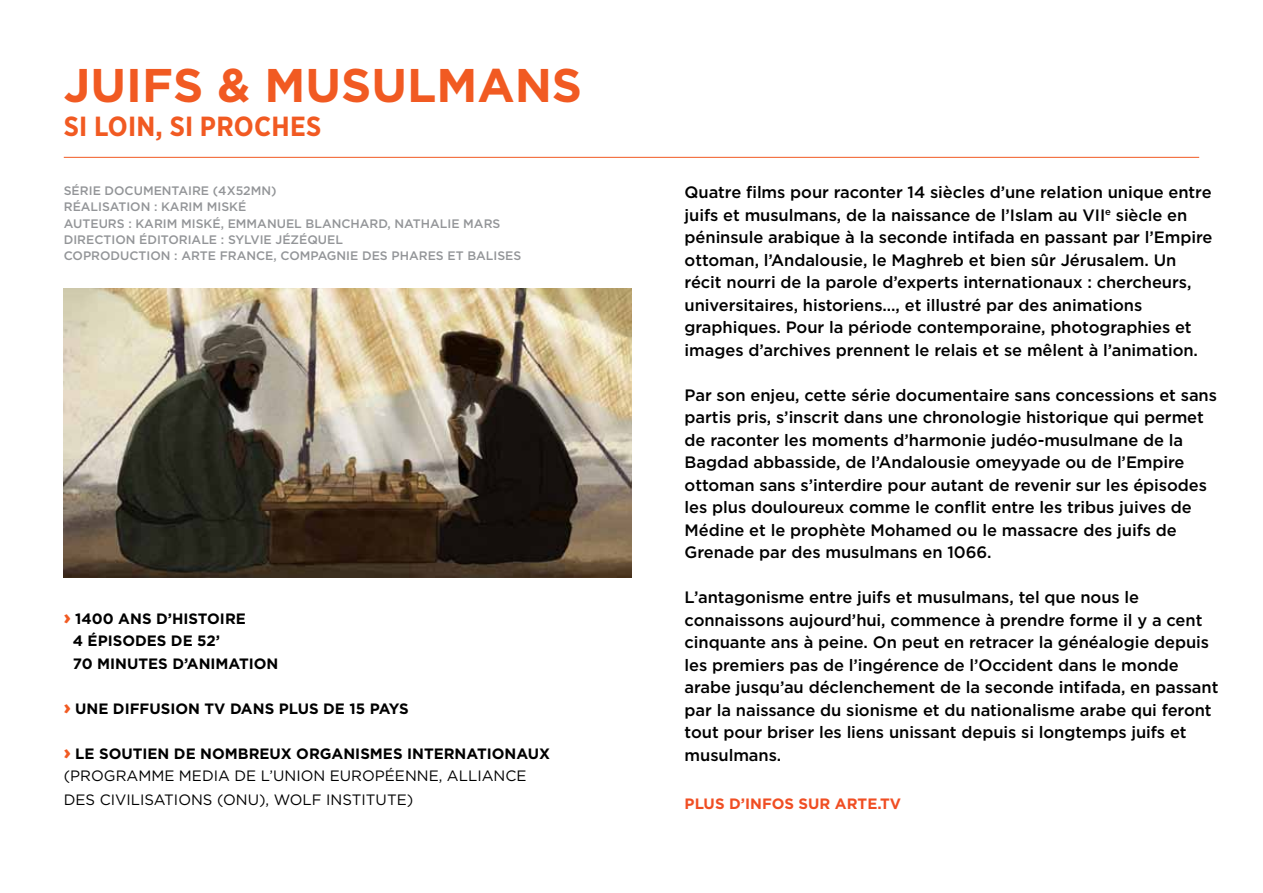
<style>
.page{position:relative;width:1263px;height:893px;background:#fff}
.page>*{position:absolute;margin:0;border:0;box-sizing:border-box;transform-origin:0 0}
.t1{font:700 47.25px "Gotham";color:#f15a22}
.t2{font:700 27.6px "Gotham Narrow";letter-spacing:.01em;color:#f15a22}
.t3{font:500 16.5px/22.5px "Gotham";letter-spacing:-.005em;color:#000}
.t4{font:700 15px/22.5px "Gotham";color:#000}
.t5{font:15px/24px "Gotham";color:#000}
.t6{font:700 15px "Gotham";color:#f04e23}
.t7{font:500 12.3px/16.4px "Gotham";color:#939598;text-align:right}
.s1{font-weight:900;font-size:19.5px;color:#f15a22}
</style>
<div class="page">
<img style="left:64px;top:288px;width:568px;height:289px">
<hr style="left:64px;top:157px;width:1135px;height:1px;background:#f15a22">
<h1 class="t1" style="left:64px;top:54px;width:520px">JUIFS &amp; MUSULMANS</h1>
<h2 class="t2" style="left:64px;top:109px;width:257px">SI LOIN, SI PROCHES</h2>
<p class="t7" style="left:64px;top:182px;width:80px">Série docume</p>
<p class="t7" style="left:162px;top:182px;width:116px">ntai re (4x52m n)</p>
<p class="t7" style="left:64px;top:198px;width:26px">Réalisa</p>
<p class="t7" style="left:64px;top:198px;width:184px">tion : Karim Miské<br>Auteu rs : Karim Miské, Emma</p>
<p class="t7" style="left:267px;top:215px;width:19px">nuel</p>
<p class="t7" style="left:306px;top:215px;width:133px">Blanchard, Nathalie</p>
<p class="t7" style="left:463px;top:215px;width:37px">Mars</p>
<p class="t7" style="left:64px;top:231px;width:132px">Di rection éditoriale</p>
<p class="t7" style="left:221px;top:231px;width:31px">: Sylvie</p>
<p class="t7" style="left:275px;top:231px;width:42px">Jézéquel</p>
<p class="t7" style="left:64px;top:248px;width:10px">Cop</p>
<p class="t7" style="left:91px;top:248px;width:200px">roduction : ARTE France, Compag</p>
<p class="t7" style="left:337px;top:248px;width:148px">nie des Phares et Balises</p>
<p class="t4" style="left:73px;top:607px;width:163px;text-indent:-9px"><span class="s1">›</span> 1400 ANS D’H ISTOIRE<br>4 ÉPISODE</p>
<p class="t4" style="left:157px;top:629px;width:65px">S DE 52’</p>
<p class="t4" style="left:73px;top:652px;width:36px">70 MINU</p>
<p class="t4" style="left:138px;top:652px;width:60px">TES D’ANIMA</p>
<p class="t4" style="left:239px;top:652px;width:38px">TION</p>
<p class="t4" style="left:64px;top:697px;width:346px"><span class="s1">›</span> UNE DIFFUSION TV DANS PLUS DE 15 PAYS</p>
<p class="t4" style="left:64px;top:742px;width:185px"><span class="s1">›</span> LE SOUTIEN DE NOMBRE</p>
<p class="t4" style="left:270px;top:742px;width:166px">UX ORGANISMES INTER</p>
<p class="t4" style="left:455px;top:742px;width:97px">NATIONAUX</p>
<p class="t5" style="left:64px;top:764px;width:464px">(PROGRAMME M EDIA DE L’UNION EUROPÉENNE, ALLIANCE<br>DES CIVILISATIONS (ONU</p>
<p class="t5" style="left:259px;top:788px;width:156px">), WOLF I NSTITUTE)</p>
<p class="t3" style="left:685px;top:181px;width:529px">Quatre films pour raconter 14 siècles d’une relation unique entre juifs et musulmans, de la naissance de l’Islam au VII<sup>e</sup> siècle en péninsule arabique à la seconde intifada en passant par l’Empire ottoman, l’Andalousie, le Maghreb et bien sûr Jérusalem. Un récit nourri de la parole d’experts internationaux : chercheurs, universitaires, historiens..., et illustré par des animations graphiques. Pour la période contemporaine, photographies et images d’archives prennent le relais et se mêlent à l’animation.</p>
<p class="t3" style="left:685px;top:383px;width:534px">Par son enjeu, cette série documentaire sans concessions et sans partis pris, s’inscrit dans une chronologie historique qui permet de raconter les moments d’harmonie judéo-musulmane de la Bagdad abbasside, de l’Andalousie omeyyade ou de l’Empire ottoman sans s’interdire pour autant de revenir sur les épisodes les plus douloureux comme le conflit entre les tribus juives de Médine et le prophète Mohamed ou le massacre des juifs de Grenade par des musulmans en 1066.</p>
<p class="t3" style="left:685px;top:586px;width:535px">L’antagonisme entre juifs et musulmans, tel que nous le connaissons aujourd’hui, commence à prendre forme il y a cent cinquante ans à peine. On peut en retracer la généalogie depuis les premiers pas de l’ingérence de l’Occident dans le monde arabe jusqu’au déclenchement de la seconde intifada, en passant par la naissance du sionisme et du nationalisme arabe qui feront tout pour briser les liens unissant depuis si longtemps juifs et musulmans.</p>
<p class="t6" style="left:685px;top:794px;width:11px">PLUS</p>
<p class="t6" style="left:729px;top:794px;width:174px">D’INFOS SU R ARTE.TV</p>
</div>
